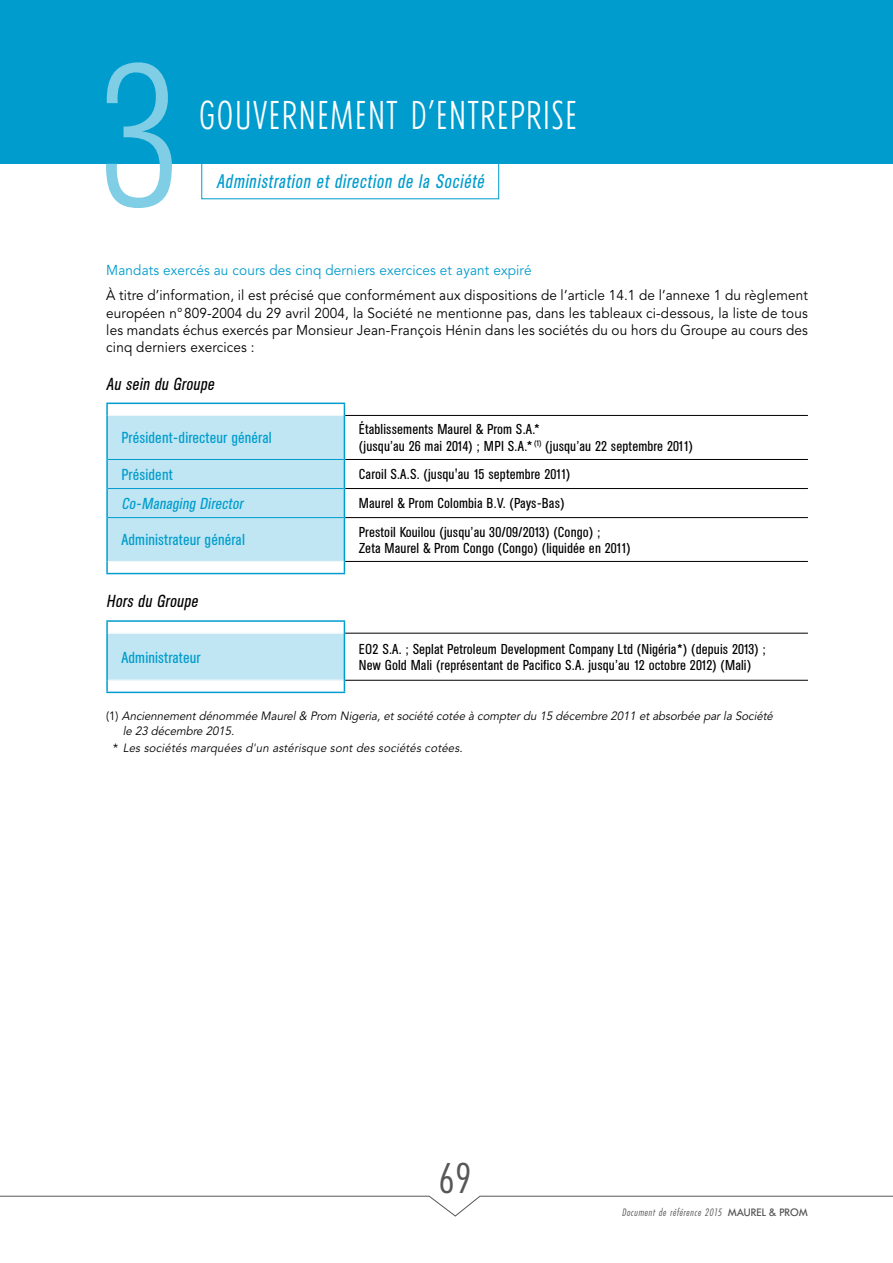
<style>
.page{position:relative;width:893px;height:1263px;background:#fff}
.page>*{position:absolute;margin:0;border:0;box-sizing:border-box;transform-origin:0 0}
.t1{font:300 195px "Climerick";color:#80cee6}
.t2{font:300 condensed 45px "Futura EF";color:#575756}
.t3{font:300 39px "Climerick";letter-spacing:.05em;color:#fff;scale:.9 1}
.t4{font:italic 19.5px "AG Buch Condensed BQ";color:#009ccd;scale:.9 1}
.t5{font:italic 17.25px "AG Buch Condensed BQ";color:#000;scale:.95 1}
.t6{font:15.75px "AG Buch Condensed BQ";letter-spacing:.01em;color:#009ccd}
.t7{font:italic 15.75px "AG Buch Condensed BQ";color:#009ccd}
.t8{font:14.25px/16.5px "AG Buch Condensed BQ";letter-spacing:.01em;color:#000}
.t9{font:14.25px/17.2px "Avenir";letter-spacing:.01em;color:#000;text-align:justify;scale:.95 1}
.t10{font:14.25px "Avenir";letter-spacing:.01em;color:#009ccd;scale:.95 1}
.t11{font:italic 12px/15px "Avenir";color:#000;scale:.95 1}
.t12{font:italic 300 condensed 11.25px "Futura EF";color:#575756}
.s1{font-style:normal}
.s2{font-family:"Futura No 2 D";font-weight:500;font-style:normal;font-stretch:normal}
</style>
<div class="page">
<div style="left:0;top:0;width:893px;height:164px;background:#009ccd"></div>
<svg style="left:0;top:1195px;width:893px;height:22px"></svg>
<div style="left:201px;top:145px;width:298px;height:54px;border:1px solid #009ccd"></div>
<hr style="left:106px;top:403px;width:239px;height:1px;background:#009ccd">
<hr style="left:106px;top:573px;width:239px;height:1px;background:#009ccd">
<svg style="left:106px;top:404px;width:239px;height:169px;background:#c2e7f2"></svg>
<hr style="left:106px;top:488px;width:2px;height:30px;background:#009ccd">
<hr style="left:344px;top:488px;width:1px;height:30px;background:#009ccd">
<hr style="left:345px;top:415px;width:463px;height:1px;background:#000">
<hr style="left:345px;top:459px;width:463px;height:1px;background:#000">
<hr style="left:345px;top:488px;width:463px;height:1px;background:#000">
<hr style="left:345px;top:517px;width:463px;height:1px;background:#000">
<hr style="left:345px;top:561px;width:463px;height:1px;background:#000">
<div style="left:107px;top:633px;width:237px;height:47px;background:#bfe6f2"></div>
<hr style="left:108px;top:633px;width:236px;height:1px;background:#edf8fb">
<hr style="left:108px;top:680px;width:236px;height:1px;background:#edf8fb">
<hr style="left:106px;top:633px;width:2px;height:47px;background:#009ccd">
<hr style="left:344px;top:633px;width:1px;height:47px;background:#009ccd">
<svg style="left:106px;top:622px;width:2px;height:11px"></svg>
<hr style="left:106px;top:620px;width:239px;height:2px;background:#009ccd">
<svg style="left:106px;top:680px;width:2px;height:12px"></svg>
<hr style="left:106px;top:692px;width:239px;height:1px;background:#009ccd">
<svg style="left:344px;top:680px;width:1px;height:12px"></svg>
<hr style="left:345px;top:633px;width:463px;height:1px;background:#000">
<hr style="left:345px;top:680px;width:463px;height:1px;background:#000">
<h1 class="t1" style="left:99px;top:29px;width:82px">3</h1>
<h3 class="t3" style="left:199px;top:94px;width:421px">GOUVERNEMENT D’ENTREPRISE</h3>
<h3 class="t4" style="left:217px;top:171px;width:303px">Administration et direction de la Société</h3>
<p class="t10" style="left:106px;top:261px;width:449px">Mandats exercés au cours des cinq derniers exercices et ayant expiré</p>
<p class="t9" style="left:106px;top:287px;width:740px">À titre d’information, il est précisé que conformément aux dispositions de l’article 14.1 de l’annexe 1 du règlement européen n°809-2004 du 29 avril 2004, la Société ne mentionne pas, dans les tableaux ci-dessous, la liste de tous les mandats échus exercés par Monsieur Jean-François Hénin dans les sociétés du ou hors du Groupe au cours des cinq derniers exercices :</p>
<p class="t5" style="left:106px;top:374px;width:119px">Au sein du Groupe</p>
<p class="t6" style="left:122px;top:429px;width:152px">Président-directeur général</p>
<p class="t8" style="left:359px;top:422px;width:335px">Établissements Maurel &amp; Prom S.A.*<br>(jusqu’au 26 mai 2014) ; MPI S.A.* <sup>(1)</sup> (jusqu’au 22 septembre 2011)</p>
<p class="t6" style="left:122px;top:465px;width:53px">Président</p>
<p class="t8" style="left:359px;top:466px;width:213px">Caroil S.A.S. (jusqu'au 15 septembre 2011)</p>
<p class="t7" style="left:122px;top:494px;width:126px">Co-Managing Director</p>
<p class="t8" style="left:359px;top:495px;width:207px">Maurel &amp; Prom Colombia B.V. (Pays-Bas)</p>
<p class="t6" style="left:122px;top:531px;width:125px">Administrateur général</p>
<p class="t8" style="left:359px;top:524px;width:273px">Prestoil Kouilou (jusqu’au 30/09/2013) (Congo) ;<br>Zeta Maurel &amp; Prom Congo (Congo) (liquidée en 2011)</p>
<p class="t5" style="left:106px;top:591px;width:101px">Hors du Groupe</p>
<p class="t6" style="left:122px;top:648px;width:80px">Administrateur</p>
<p class="t8" style="left:359px;top:641px;width:408px">EO2 S.A. ; Seplat Petroleum Development Company Ltd (Nigéria*) (depuis 2013) ;<br>New Gold Mali (représentant de Pacifico S.A. jusqu’au 12 octobre 2012) (Mali)</p>
<p class="t11" style="left:123px;top:708px;width:688px;text-indent:-16px"><span class="s1">( 1 )</span> Anciennementdénommée Maurel&amp; Prom Nigeria,etsociété cotée à compterdu 15 décembre 2011 etabsorbée parla Société le 23 décembre 2015.</p>
<p class="t11" style="left:113px;top:740px;width:372px"><span class="s1">*</span> Les sociétés marquées d'un astérisque sont des sociétés cotées.</p>
<h2 class="t2" style="left:438px;top:1153px;width:34px">69</h2>
<p class="t12" style="left:622px;top:1206px;width:188px">Document de référence 2015 <span class="s2">MAU R E L &amp; P ROM</span></p>
</div>
